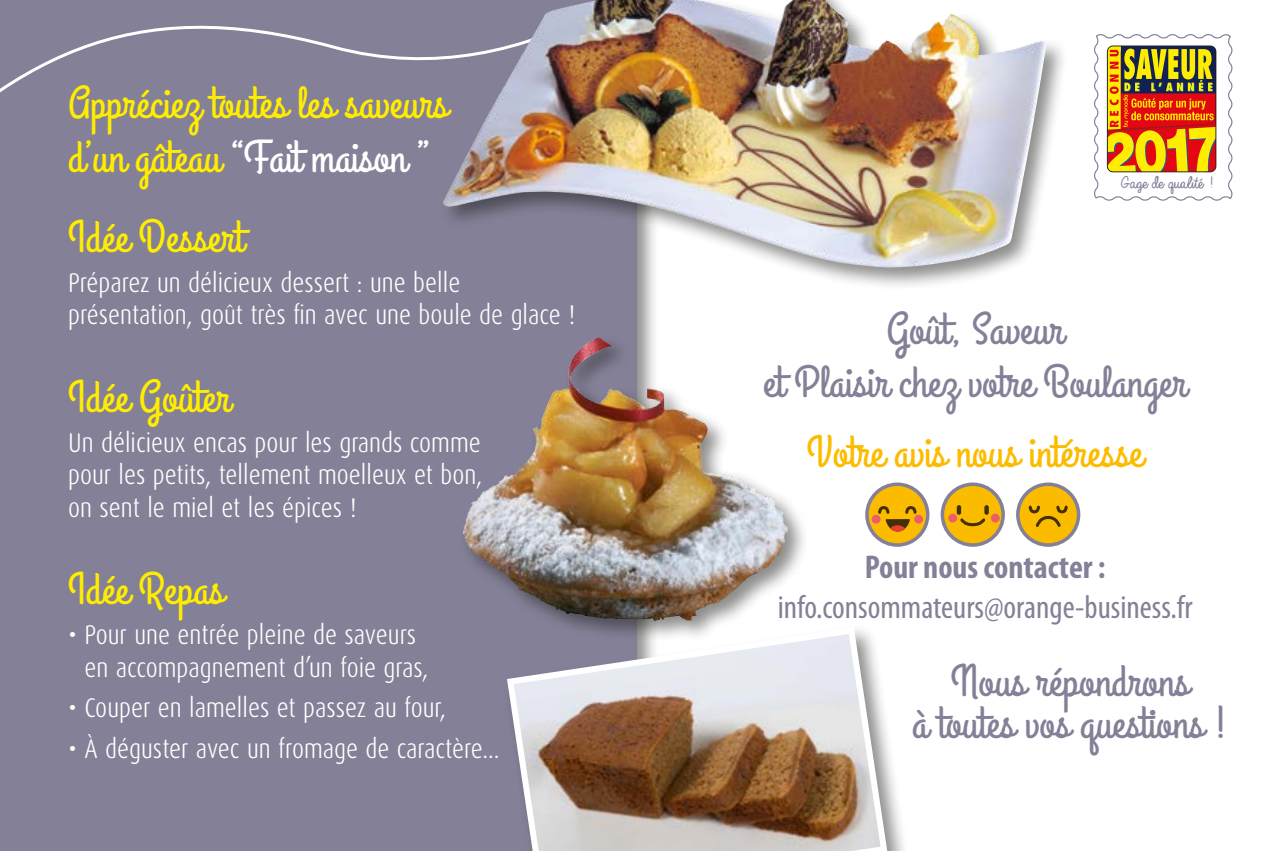
<style>
.page{position:relative;width:1276px;height:851px;background:#fff}
.page>*{position:absolute;margin:0;border:0;box-sizing:border-box;transform-origin:0 0}
.t1{font:45px/54px "Grand Hotel";color:#ffed00}
.t2{font:45px/42px "Grand Hotel";color:#848097;text-align:center}
.t3{font:44.7px/53.7px "Grand Hotel";color:#848097;text-align:center}
.t4{font:44.7px "Grand Hotel";color:#fbbc00}
.t5{font:condensed 33px "Myriad Pro";color:#848097}
.t6{font:700 condensed 33px "Myriad Pro";color:#848097}
.t7{font:300 27px/32.4px "Dax Condensed";color:#fff}
.t8{font:18px "Always In My Heart";color:#848097}
.s1{color:#fff}
</style>
<div class="page">
<div style="left:0;top:0;width:636px;height:850px;background:#848097"></div>
<div style="left:502px;top:622px;width:407px;height:228px;background:#1a1a18;opacity:.5"></div>
<svg style="left:503px;top:623px;width:388px;height:227px;background:#b3a298"></svg>
<svg style="left:867px;top:484px;width:60px;height:61px"></svg>
<div style="left:865px;top:482px;width:64px;height:64px;border:4px solid #848097;border-radius:50%"></div>
<svg style="left:876px;top:504px;width:42px;height:27px"></svg>
<div style="left:871px;top:514px;width:9px;height:9px;background:#eb5e67;border-radius:50%"></div>
<div style="left:914px;top:514px;width:9px;height:9px;background:#eb5e67;border-radius:50%"></div>
<div style="left:942px;top:484px;width:61px;height:61px;background:#fbbc00;border-radius:50%"></div>
<div style="left:940px;top:482px;width:65px;height:64px;border:4px solid #848097;border-radius:50%"></div>
<div style="left:956px;top:505px;width:5px;height:9px;background:#433006;border-radius:2px"></div>
<svg style="left:959px;top:505px;width:29px;height:22px"></svg>
<div style="left:948px;top:513px;width:9px;height:9px;background:#eb5e67;border-radius:50%"></div>
<div style="left:991px;top:513px;width:8px;height:9px;background:#eb5e67;border-radius:50%"></div>
<div style="left:1018px;top:484px;width:60px;height:61px;background:#fbbc00;border-radius:50%"></div>
<div style="left:1016px;top:482px;width:64px;height:64px;border:4px solid #848097;border-radius:50%"></div>
<svg style="left:1028px;top:505px;width:40px;height:22px"></svg>
<div style="left:458px;top:333px;width:352px;height:310px;background:#1a1a18;opacity:.5"></div>
<img style="left:463px;top:343px;width:124px;height:184px">
<svg style="left:1094px;top:34px;width:139px;height:167px"></svg>
<svg style="left:0;top:25px;width:439px;height:68px"></svg>
<div style="left:439px;top:0;width:629px;height:290px;background:#1a1a18;opacity:.5"></div>
<img style="left:443px;top:0;width:603px;height:268px">
<h1 class="t1" style="left:68px;top:78px;width:381px">Appréciez toutes les saveurs d’un gâteau <span class="s1">“Fait maison ”</span></h1>
<h1 class="t1" style="left:68px;top:212px;width:177px">Idée Dessert</h1>
<p class="t7" style="left:68px;top:267px;width:509px">Préparez un délicieux dessert : une belle présentation, goût très fin avec une boule de glace !</p>
<h1 class="t1" style="left:68px;top:372px;width:164px">Idée Goûter</h1>
<p class="t7" style="left:68px;top:426px;width:416px;text-align:justify">Un délicieux encas pour les grands comme pour les petits, tellement moelleux et bon, on sent le miel et les épices !</p>
<h1 class="t1" style="left:68px;top:564px;width:157px">Idée Repas</h1>
<p class="t7" style="left:84px;top:619px;width:345px;text-indent:-16px">• Pour une entrée pleine de saveurs en accompagnement d’un foie gras,</p>
<p class="t7" style="left:68px;top:692px;width:379px">• Couper en lamelles et passez au four,</p>
<p class="t7" style="left:68px;top:733px;width:433px">• À déguster avec un fromage de caractère...</p>
<p class="t8" style="left:1117px;top:173px;width:93px">Gage de qualité !</p>
<h2 class="t3" style="left:763px;top:304px;width:424px">Goût, Saveur<br>et Plaisir chez votre Boulanger</h2>
<h2 class="t4" style="left:807px;top:424px;width:337px">Votre avis nous intéresse</h2>
<p class="t6" style="left:864px;top:546px;width:242px">Pour nous contacter :</p>
<p class="t5" style="left:777px;top:586px;width:416px">info.consommateurs@orange-business.fr</p>
<h1 class="t2" style="left:912px;top:662px;width:317px">Nous répondrons<br>à toutes vos questions !</h1>
</div>
